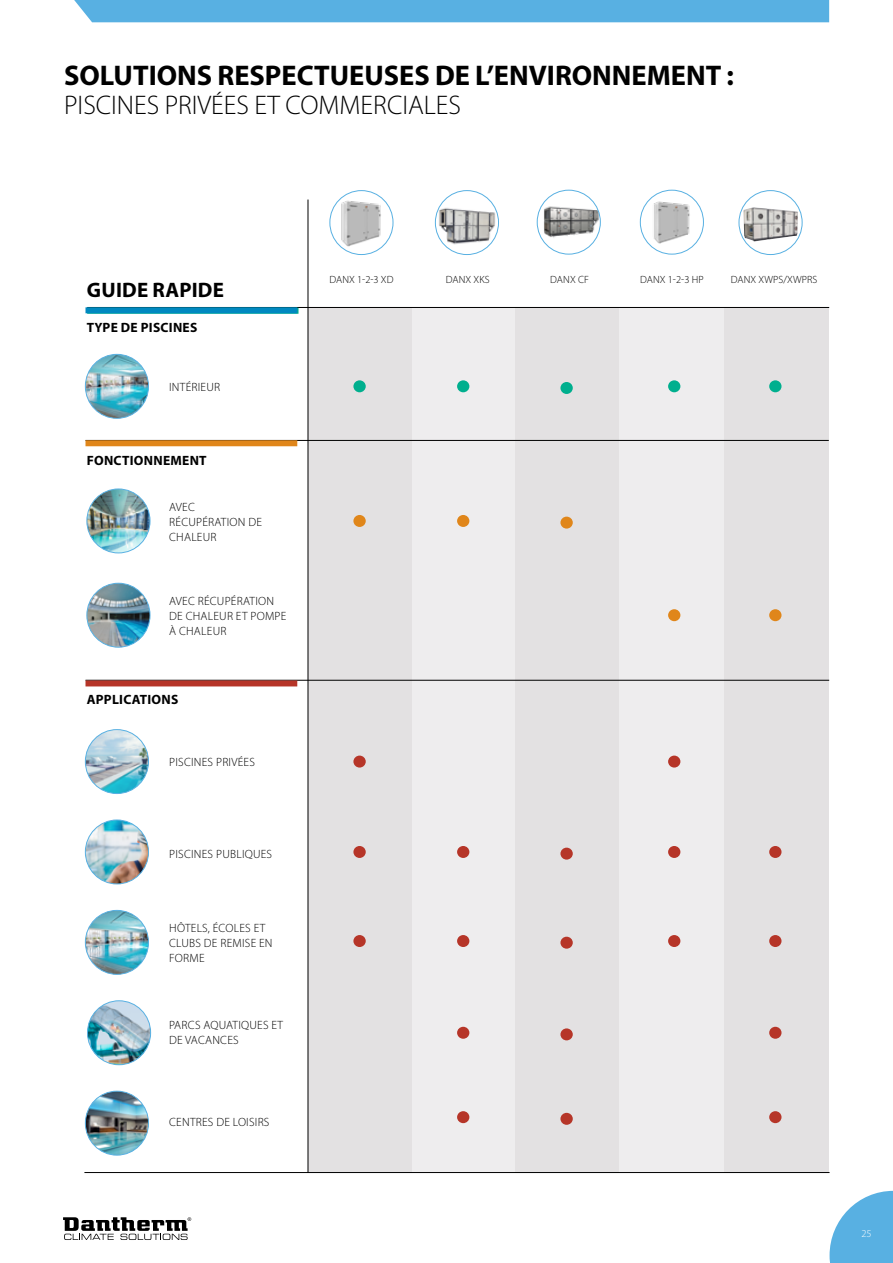
<style>
.page{position:relative;width:893px;height:1263px;background:#fff}
.page>*{position:absolute;margin:0;border:0;box-sizing:border-box;transform-origin:0 0}
.t1{font:700 28.5px "Myriad Pro";color:#000}
.t2{font:300 27px "Myriad Pro";color:#000}
.t3{font:700 21px "Myriad Pro";letter-spacing:.01em;color:#000}
.t4{font:700 13.5px "Myriad Pro";letter-spacing:.02em;color:#000}
.t5{font:300 12px/15px "Myriad Pro";letter-spacing:.02em;color:#000}
.t6{font:300 10.5px "Myriad Pro";letter-spacing:.01em;color:#000}
.t7{font:300 10.5px "Myriad Pro";color:#fff}
</style>
<div class="page">
<div style="left:74px;top:0;width:755px;height:22px;background:#58b0e2"></div>
<svg style="left:64px;top:1217px;width:127px;height:23px"></svg>
<img style="left:85px;top:354px;width:63px;height:64px;border-radius:32px">
<div style="left:85px;top:354px;width:64px;height:65px;border:1px solid #58b0e2;border-radius:50%"></div>
<img style="left:85px;top:730px;width:63px;height:63px;border-radius:32px">
<div style="left:85px;top:729px;width:64px;height:65px;border:1px solid #58b0e2;border-radius:50%"></div>
<img style="left:87px;top:1001px;width:64px;height:64px;border-radius:32px">
<div style="left:87px;top:1000px;width:64px;height:65px;border:1px solid #58b0e2;border-radius:50%"></div>
<div style="left:724px;top:307px;width:104px;height:865px;background:#e3e1e2"></div>
<div style="left:308px;top:307px;width:104px;height:865px;background:#e3e1e2"></div>
<div style="left:412px;top:307px;width:104px;height:865px;background:#eeedee"></div>
<div style="left:516px;top:307px;width:104px;height:865px;background:#e3e1e2"></div>
<div style="left:620px;top:307px;width:104px;height:865px;background:#eeedee"></div>
<img style="left:743px;top:207px;width:55px;height:34px">
<div style="left:739px;top:190px;width:63px;height:65px;border:1px solid #58b0e2;border-radius:50%"></div>
<img style="left:436px;top:203px;width:62px;height:46px">
<div style="left:435px;top:190px;width:64px;height:65px;border:1px solid #58b0e2;border-radius:50%"></div>
<hr style="left:87px;top:307px;width:742px;height:1px;background:#000">
<div style="left:87px;top:308px;width:211px;height:6px;background:#27aeaf"></div>
<hr style="left:85px;top:440px;width:744px;height:1px;background:#000">
<hr style="left:308px;top:200px;width:1px;height:973px;background:#000">
<hr style="left:85px;top:680px;width:744px;height:1px;background:#000">
<div style="left:86px;top:680px;width:211px;height:6px;background:#b63528"></div>
<div style="left:86px;top:307px;width:211px;height:6px;background:#0089c0"></div>
<hr style="left:84px;top:1172px;width:745px;height:1px;background:#000">
<div style="left:86px;top:440px;width:211px;height:6px;background:#e0861a"></div>
<img style="left:87px;top:489px;width:63px;height:64px;border-radius:32px">
<div style="left:87px;top:489px;width:63px;height:64px;border:1px solid #58b0e2;border-radius:50%"></div>
<div style="left:353px;top:380px;width:13px;height:12px;background:#00af8e;border-radius:50%"></div>
<div style="left:353px;top:515px;width:13px;height:12px;background:#e0861a;border-radius:50%"></div>
<div style="left:457px;top:515px;width:12px;height:12px;background:#e0861a;border-radius:50%"></div>
<div style="left:353px;top:756px;width:13px;height:11px;background:#b63528;border-radius:50%"></div>
<div style="left:668px;top:756px;width:12px;height:11px;background:#b63528;border-radius:50%"></div>
<div style="left:457px;top:1027px;width:12px;height:12px;background:#b63528;border-radius:50%"></div>
<div style="left:769px;top:1027px;width:12px;height:12px;background:#b63528;border-radius:50%"></div>
<div style="left:353px;top:846px;width:13px;height:12px;background:#b63528;border-radius:50%"></div>
<img style="left:85px;top:820px;width:63px;height:64px;border-radius:32px">
<div style="left:85px;top:820px;width:64px;height:64px;border:1px solid #58b0e2;border-radius:50%"></div>
<div style="left:457px;top:846px;width:12px;height:12px;background:#b63528;border-radius:50%"></div>
<div style="left:668px;top:846px;width:12px;height:12px;background:#b63528;border-radius:50%"></div>
<div style="left:769px;top:846px;width:12px;height:12px;background:#b63528;border-radius:50%"></div>
<img style="left:85px;top:910px;width:63px;height:64px;border-radius:32px">
<div style="left:85px;top:910px;width:64px;height:65px;border:1px solid #58b0e2;border-radius:50%"></div>
<div style="left:353px;top:935px;width:13px;height:12px;background:#b63528;border-radius:50%"></div>
<div style="left:457px;top:935px;width:12px;height:12px;background:#b63528;border-radius:50%"></div>
<div style="left:668px;top:935px;width:12px;height:12px;background:#b63528;border-radius:50%"></div>
<div style="left:769px;top:935px;width:12px;height:12px;background:#b63528;border-radius:50%"></div>
<img style="left:85px;top:1091px;width:63px;height:64px;border-radius:32px">
<div style="left:85px;top:1091px;width:64px;height:64px;border:1px solid #58b0e2;border-radius:50%"></div>
<div style="left:457px;top:1111px;width:12px;height:12px;background:#b63528;border-radius:50%"></div>
<div style="left:769px;top:1111px;width:12px;height:12px;background:#b63528;border-radius:50%"></div>
<img style="left:87px;top:583px;width:63px;height:64px;border-radius:32px">
<div style="left:87px;top:583px;width:63px;height:64px;border:1px solid #58b0e2;border-radius:50%"></div>
<div style="left:668px;top:609px;width:12px;height:12px;background:#e0861a;border-radius:50%"></div>
<div style="left:769px;top:609px;width:12px;height:12px;background:#e0861a;border-radius:50%"></div>
<div style="left:457px;top:380px;width:12px;height:12px;background:#00af8e;border-radius:50%"></div>
<div style="left:668px;top:380px;width:12px;height:12px;background:#00af8e;border-radius:50%"></div>
<div style="left:769px;top:380px;width:12px;height:12px;background:#00af8e;border-radius:50%"></div>
<div style="left:560px;top:517px;width:13px;height:12px;background:#e0861a;border-radius:50%"></div>
<div style="left:560px;top:1028px;width:13px;height:12px;background:#b63528;border-radius:50%"></div>
<div style="left:560px;top:848px;width:13px;height:12px;background:#b63528;border-radius:50%"></div>
<div style="left:560px;top:937px;width:13px;height:12px;background:#b63528;border-radius:50%"></div>
<div style="left:560px;top:1113px;width:13px;height:12px;background:#b63528;border-radius:50%"></div>
<div style="left:560px;top:382px;width:13px;height:12px;background:#00af8e;border-radius:50%"></div>
<img style="left:537px;top:191px;width:63px;height:55px">
<div style="left:537px;top:190px;width:64px;height:64px;border:1px solid #58b0e2;border-radius:50%"></div>
<img style="left:330px;top:198px;width:63px;height:49px">
<div style="left:330px;top:190px;width:63px;height:65px;border:1px solid #58b0e2;border-radius:50%"></div>
<img style="left:640px;top:199px;width:63px;height:45px">
<div style="left:640px;top:190px;width:64px;height:64px;border:1px solid #58b0e2;border-radius:50%"></div>
<svg style="left:829px;top:1191px;width:64px;height:72px"></svg>
<h1 class="t1" style="left:64px;top:57px;width:671px">SOLUTIONS RESPECTUEUSES DE L’ENVIRONNEMENT :</h1>
<h2 class="t2" style="left:64px;top:88px;width:398px">PISCINES PRIVÉES ET COMMERCIALES</h2>
<h3 class="t3" style="left:87px;top:276px;width:139px">GUIDE RAPIDE</h3>
<p class="t4" style="left:87px;top:319px;width:112px">TYPE DE PISCINES</p>
<p class="t5" style="left:169px;top:379px;width:53px">INTÉRIEUR</p>
<p class="t4" style="left:87px;top:451px;width:121px">FONCTIONNEMENT</p>
<p class="t5" style="left:169px;top:499px;width:94px">AVEC<br>RÉCUPÉRATION DE<br>CHALEUR</p>
<p class="t5" style="left:169px;top:593px;width:119px">AVEC RÉCUPÉRATION<br>DE CHALEUR ET POMPE<br>À CHALEUR</p>
<p class="t4" style="left:87px;top:690px;width:93px">APPLICATIONS</p>
<p class="t5" style="left:169px;top:754px;width:87px">PISCINES PRIVÉES</p>
<p class="t5" style="left:169px;top:847px;width:105px">PISCINES PUBLIQUES</p>
<p class="t5" style="left:169px;top:920px;width:105px">HÔTELS, ÉCOLES ET<br>CLUBS DE REMISE EN<br>FORME</p>
<p class="t5" style="left:169px;top:1017px;width:115px">PARCS AQUATIQUES ET<br>DE VACANCES</p>
<p class="t5" style="left:169px;top:1114px;width:102px">CENTRES DE LOISIRS</p>
<p class="t6" style="left:329px;top:274px;width:66px">DANX 1-2-3 XD</p>
<p class="t6" style="left:550px;top:273px;width:40px">DANX CF</p>
<p class="t6" style="left:640px;top:273px;width:65px">DANX 1-2-3 HP</p>
<p class="t6" style="left:446px;top:274px;width:45px">DANX XKS</p>
<p class="t6" style="left:731px;top:273px;width:88px">DANX XWPS/XWPRS</p>
<p class="t7" style="left:861px;top:1227px;width:12px">25</p>
</div>
